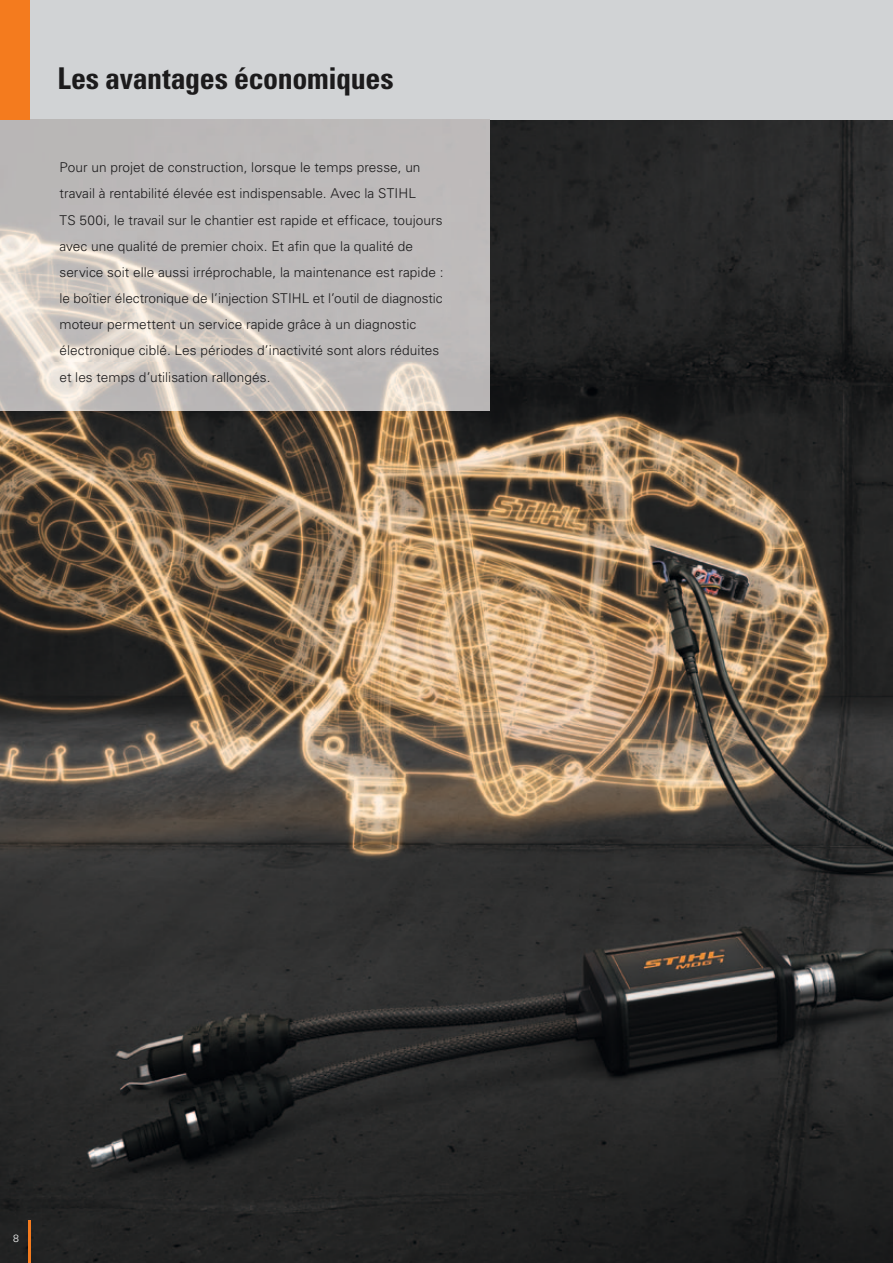
<style>
.page{position:relative;width:893px;height:1263px;background:#fff}
.page>*{position:absolute;margin:0;border:0;box-sizing:border-box;transform-origin:0 0}
.t1{font:700 condensed 30px "Univers";letter-spacing:-.01em;color:#1c1b1c}
.t2{font:300 13.5px/26.1px "Univers";letter-spacing:.005em;color:#1c1b1c}
.t3{font:300 10.5px "Univers";color:#fff}
</style>
<div class="page">
<img style="left:0;top:119px;width:893px;height:1144px">
<div style="left:0;top:0;width:893px;height:119px;background:#d1d3d5"></div>
<hr style="left:29px;top:1220px;width:2px;height:43px;background:#f47b1e">
<hr style="left:28px;top:1220px;width:2px;height:43px;background:#f47b1e">
<img style="left:0;top:119px;width:489px;height:292px">
<div style="left:0;top:0;width:30px;height:119px;background:#f47b1e"></div>
<h1 class="t1" style="left:57px;top:60px;width:338px">Les avantages économiques</h1>
<p class="t2" style="left:60px;top:154px;width:385px">Pour un projet de construction, lorsque le temps presse, un travail à rentabilité élevée est indispensable. Avec la STIHL<br>TS 500i, le travail sur le chantier est rapide et efficace, toujours avec une qualité de premier choix. Et afin que la qualité de service soit elle aussi irréprochable, la maintenance est rapide : le boîtier électronique de l’injection STIHL et l’outil de diagnostic moteur permettent un service rapide grâce à un diagnostic électronique ciblé. Les périodes d’inactivité sont alors réduites et les temps d’utilisation rallongés.</p>
<p class="t3" style="left:13px;top:1231px;width:7px">8</p>
</div>
